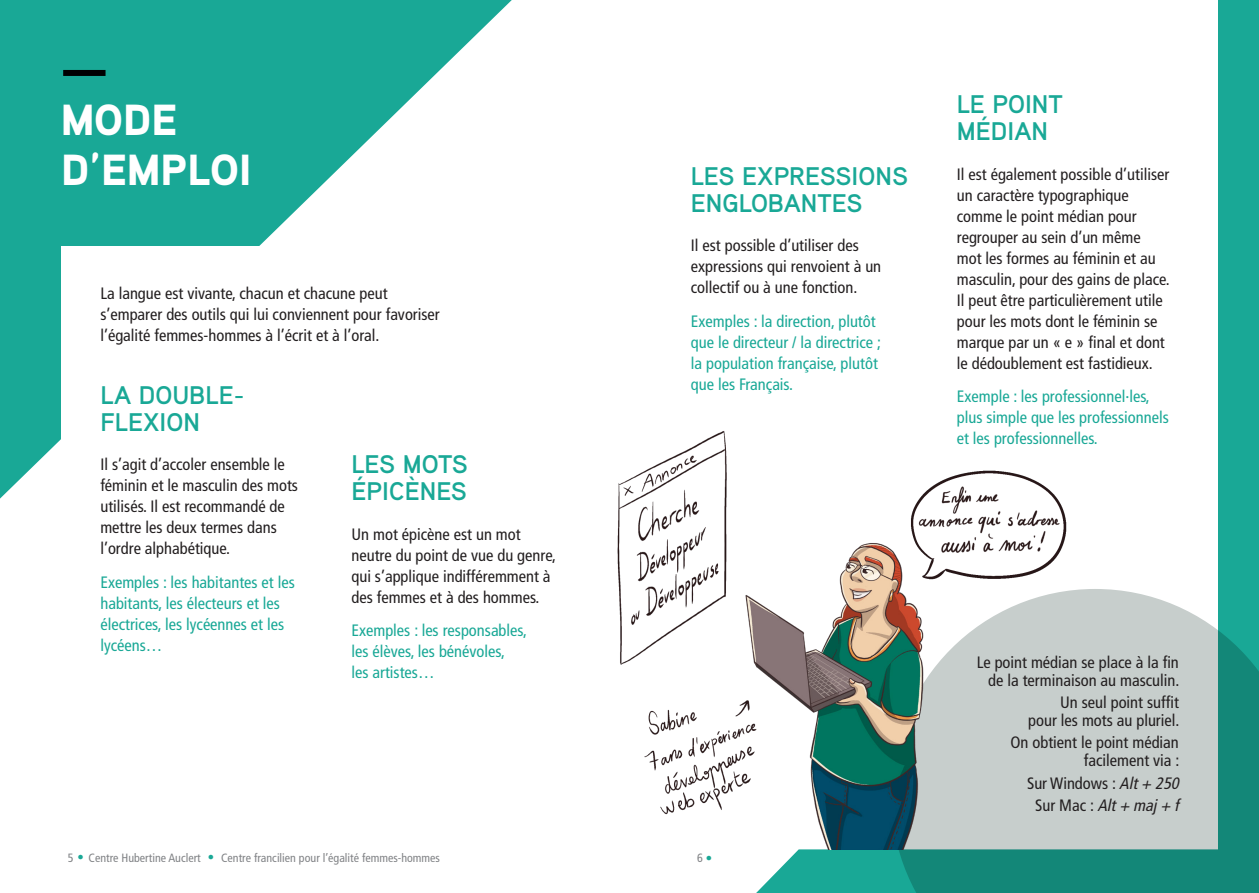
<style>
.page{position:relative;width:1259px;height:893px;background:#fff}
.page>*{position:absolute;margin:0;border:0;box-sizing:border-box;transform-origin:0 0}
.t1{font:900 43.5px "Aaux Pro OT";color:#fff}
.t2{font:700 25.5px/27px "Aaux Pro OT";color:#19a896}
.t3{font:condensed 16.5px/21px "Frutiger LT Std";color:#231f20}
.t4{font:condensed 16.5px/21px "Frutiger LT Std";color:#19a896}
.t5{font:italic condensed 16.5px "Frutiger LT Std";color:#231f20}
.t6{font:condensed 12px "Frutiger LT Std";color:#808285}
.s1{font-family:"Arial Narrow";font-weight:700;font-style:italic;font-stretch:normal;font-size:10.5px;color:#19a896}
.s2{font-style:italic}
.s3{font-style:normal}
</style>
<div class="page">
<svg style="left:0;top:0;width:512px;height:499px;fill:#19a896"></svg>
<div style="left:61px;top:246px;width:503px;height:442px;background:#fff"></div>
<div style="left:63px;top:70px;width:43px;height:6px;background:#000001"></div>
<div style="left:1218px;top:0;width:41px;height:893px;background:#19a896"></div>
<svg style="left:756px;top:849px;width:135px;height:44px"></svg>
<svg style="left:891px;top:589px;width:368px;height:304px;fill:#c7cecc"></svg>
<img style="left:755px;top:543px;width:240px;height:306px">
<img style="left:617px;top:431px;width:148px;height:233px">
<img style="left:896px;top:470px;width:171px;height:115px">
<img style="left:644px;top:685px;width:129px;height:143px">
<p class="t1" style="left:61px;top:92px;width:118px">MODE</p>
<p class="t1" style="left:61px;top:141px;width:192px">D’EMPLOI</p>
<p class="t3" style="left:100px;top:283px;width:341px">La langue est vivante, chacun et chacune peut s’emparer des outils qui lui conviennent pour favoriser l’égalité femmes-hommes à l’écrit et à l’oral.</p>
<p class="t2" style="left:100px;top:380px;width:145px">LA DOUBLE-<br>FLEXION</p>
<p class="t3" style="left:100px;top:454px;width:199px">Il s’agit d’accoler ensemble le féminin et le masculin des mots utilisés. Il est recommandé de mettre les deux termes dans l’ordre alphabétique.</p>
<p class="t4" style="left:100px;top:572px;width:196px">Exemples : les habitantes et les habitants, les électeurs et les électrices, les lycéennes et les lycéens…</p>
<p class="t2" style="left:351px;top:450px;width:118px">LES MOTS</p>
<p class="t2" style="left:351px;top:477px;width:117px">ÉPICÈNES</p>
<p class="t3" style="left:351px;top:523px;width:206px">Un mot épicène est un mot neutre du point de vue du genre, qui s’applique indifféremment à des femmes et à des hommes.</p>
<p class="t4" style="left:351px;top:620px;width:177px">Exemples : les responsables, les élèves, les bénévoles,<br>les artistes…</p>
<p class="t2" style="left:691px;top:162px;width:219px">LES EXPRESSIONS<br>ENGLOBANTES</p>
<p class="t3" style="left:691px;top:235px;width:192px">Il est possible d’utiliser des expressions qui renvoient à un collectif ou à une fonction.</p>
<p class="t4" style="left:691px;top:311px;width:192px">Exemples : la direction, plutôt que le directeur / la directrice ; la population française, plutôt que les Français.</p>
<p class="t6" style="left:68px;top:851px;width:374px">5 <span class="s1">●</span> Centre Hubertine Auclert <span class="s1">●</span> Centre francilien pour l’égalité femmes-hommes</p>
<p class="t6" style="left:697px;top:851px;width:16px">6 <span class="s1">●</span></p>
<p class="t2" style="left:957px;top:90px;width:108px">LE POINT</p>
<p class="t2" style="left:957px;top:117px;width:93px">MÉDIAN</p>
<p class="t3" style="left:957px;top:163px;width:215px">Il est également possible d’utiliser un caractère typographique comme le point médian pour regrouper au sein d’un même<br>mot les formes au féminin et au masculin, pour des gains de place.<br>Il peut être particulièrement utile pour les mots dont le féminin se marque par un « e » final et dont le dédoublement est fastidieux.</p>
<p class="t4" style="left:957px;top:386px;width:213px">Exemple : les professionnel·les, plus simple que les professionnels et les professionnelles.</p>
<p class="t3" style="left:976px;top:653px;width:204px;line-height:18px;text-align:right">Le point médian se place à la fin de la terminaison au masculin.</p>
<p class="t3" style="left:1028px;top:694px;width:153px;line-height:18px;text-align:right">Un seul point suffit pour les mots au pluriel.</p>
<p class="t3" style="left:1010px;top:734px;width:170px;line-height:18px;text-align:right">On obtient le point médian facilement via :</p>
<p class="t3" style="left:1027px;top:773px;width:157px">Sur Windows : <span class="s2">Alt+ 250</span></p>
<p class="t5" style="left:1035px;top:796px;width:149px"><span class="s3">Sur Mac :</span> Alt+ maj + f</p>
</div>
